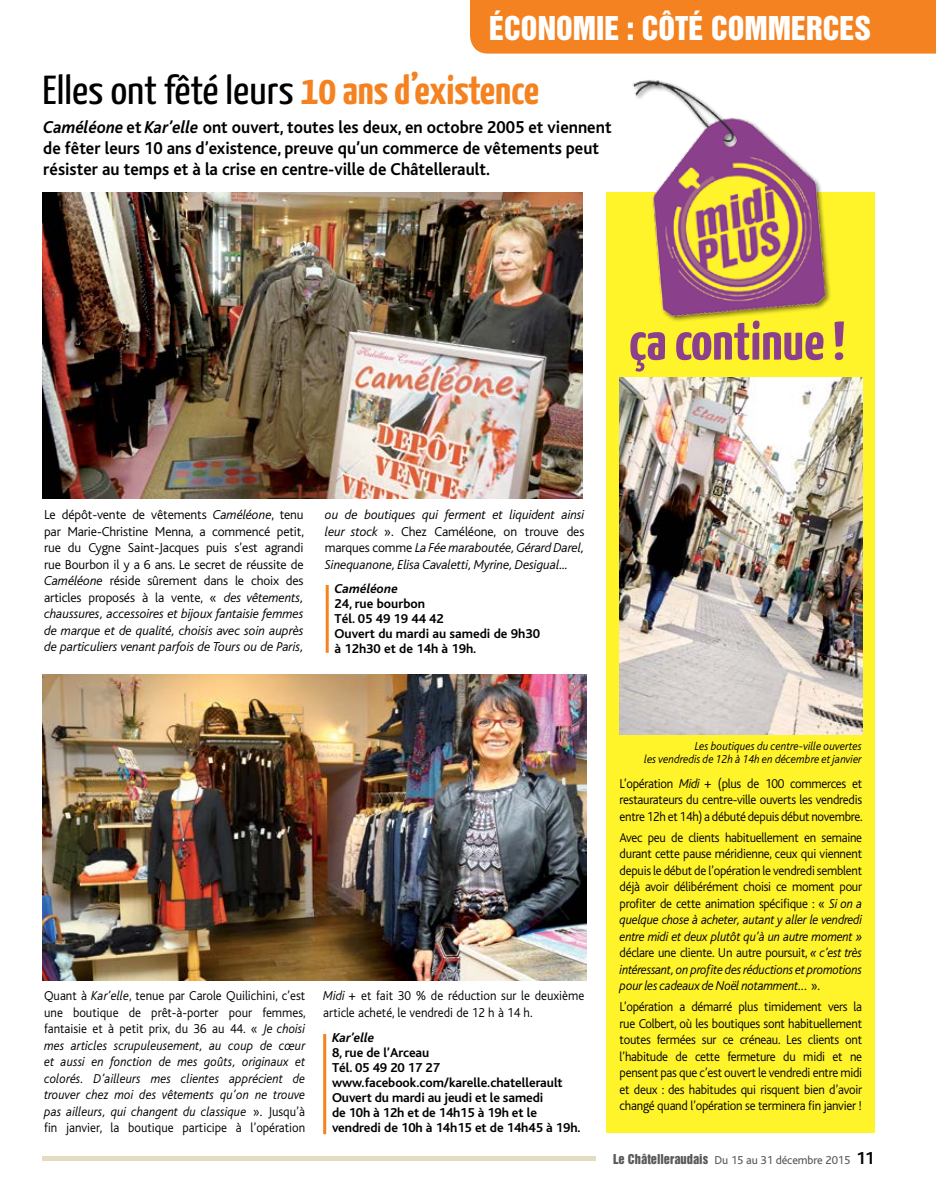
<style>
.page{position:relative;width:936px;height:1191px;background:#fff}
.page>*{position:absolute;margin:0;border:0;box-sizing:border-box;transform-origin:0 0}
.t1{font:700 54px "Yanone Kaffeesatz";color:#8b3f8c;scale:1.1 1}
.t2{font:40.5px "Yanone Kaffeesatz";color:#000;scale:1.1 1}
.t3{font:30px "Helvetica Inserat";color:#fff}
.t4{font:700 18px/21px "Bliss";color:#000;scale:.95 1}
.t5{font:300 13.5px/16.5px "Bliss";letter-spacing:-.02em;color:#000;text-align:justify;scale:.95 1}
.t6{font:italic 300 13.5px/16.5px "Bliss";letter-spacing:-.01em;color:#000;text-align:justify;scale:.95 1}
.t7{font:300 13.5px/16.5px "Bliss";letter-spacing:-.02em;color:#000;text-align:justify}
.t8{font:700 13.5px/15px "Bliss";letter-spacing:-.005em;color:#000}
.t9{font:italic 300 13.5px/16.5px "Bliss";letter-spacing:-.01em;color:#000;text-align:justify}
.t10{font:300 13.5px/16.5px "Bliss";color:#000;scale:.95 1}
.t11{font:italic 700 13.5px "Bliss";color:#000}
.t12{font:italic 300 12px/12.8px "Bliss";color:#000;text-align:right;scale:.95 1}
.t13{font:12px "Bliss";letter-spacing:-.01em;color:#58595b}
.s1{font-weight:700;color:#f58220}
.s2{font-style:italic}
.s3{font-style:normal}
.s4{font-family:"Helvetica Inserat";font-size:12.45px}
.s5{font-weight:700;font-size:18px;color:#000}
</style>
<div class="page">
<div style="left:470px;top:0;width:465px;height:54px;background:#f58220"></div>
<hr style="left:43px;top:1156px;width:552px;height:4px;background:#e4dcc1">
<img style="left:43px;top:192px;width:540px;height:306px">
<img style="left:43px;top:674px;width:543px;height:306px">
<div style="left:606px;top:192px;width:268px;height:940px;background:#fff32a"></div>
<img style="left:632px;top:80px;width:198px;height:241px">
<img style="left:619px;top:377px;width:243px;height:357px">
<hr style="left:326px;top:585px;width:3px;height:68px;background:#f58220">
<hr style="left:323px;top:1034px;width:3px;height:100px;background:#f58220">
<h3 class="t3" style="left:489px;top:10px;width:17px">ÉCONOMIE</h3>
<h3 class="t3" style="left:627px;top:10px;width:31px">: CÔTÉ</h3>
<h3 class="t3" style="left:711px;top:10px;width:19px">COMMERCES</h3>
<h2 class="t2" style="left:43px;top:65px;width:453px">Elles ont fêté leurs <span class="s1">10 ans d’existence</span></h2>
<h3 class="t4" style="left:43px;top:117px;width:599px"><span class="s2">Caméléone</span> et <span class="s2">Kar’elle</span> ont ouvert, toutes les deux, en octobre 2005 et viennent de fêter leurs 10 ans d’existence, preuve qu’un commerce de vêtements peut résister au temps et à la crise en centre-ville de Châtellerault.</h3>
<h1 class="t1" style="left:629px;top:308px;width:198px">ça continue !</h1>
<p class="t7" style="left:44px;top:507px;width:261px">Le dépôt-vente de vêtements <span class="s2">Caméléone</span>, tenu par Marie-Christine Menna, a commencé petit, rue du Cygne Saint-Jacques puis s’est agrandi rue Bourbon il y a 6 ans. Le secret de réussite de <span class="s2">Caméléone</span> réside sûrement dans le choix des articles proposés à la vente, « <span class="s2">des vêtements, chaussures, accessoires et bijoux fantaisie femmes de marque et de qualité, choisis avec soin auprès de particuliers venant parfois de Tours ou de Paris,</span></p>
<p class="t9" style="left:325px;top:507px;width:261px">ou de boutiques qui ferment et liquident ainsi leur stock <span class="s3">». Chez Caméléone, on trouve des marques comme</span> La Fée maraboutée, Gérard Darel, Sinequanone, Elisa Cavaletti, Myrine, Desigual<span class="s3">...</span></p>
<p class="t11" style="left:334px;top:582px;width:65px">Caméléone</p>
<p class="t8" style="left:334px;top:596px;width:207px">24, rue bourbon<br>Tél. 05 49 19 44 42<br>Ouvert du mardi au samedi de 9h30 à 12h30 et de 14h à 19h.</p>
<p class="t12" style="left:644px;top:740px;width:230px">Les boutiques du centre-ville ouvertes<br>les vendredis de 12h à 14h en décembre et janvier</p>
<p class="t6" style="left:44px;top:987px;width:277px"><span class="s3">Quant à</span> Kar’elle<span class="s3">, tenue par Carole Quilichini, c’est une boutique de prêt-à-porter pour femmes, fantaisie et à petit prix, du 36 au 44. «</span> Je choisi mes articles scrupuleusement, au coup de cœur et aussi en fonction de mes goûts, originaux et colorés. D’ailleurs mes clientes apprécient de trouver chez moi des vêtements qu’on ne trouve pas ailleurs, qui changent du classique <span class="s3">». Jusqu’à fin janvier, la boutique participe à l’opération</span></p>
<p class="t10" style="left:323px;top:987px;width:276px"><span class="s2">Midi +</span> et fait 30 % de réduction sur le deuxième article acheté, le vendredi de 12 h à 14 h.</p>
<p class="t11" style="left:332px;top:1031px;width:44px">Kar’elle</p>
<p class="t8" style="left:332px;top:1045px;width:250px">8, rue de l’Arceau<br>Tél. 05 49 20 17 27 www.facebook.com/karelle.chatellerault<br>Ouvert du mardi au jeudi et le samedi<br>de 10h à 12h et de 14h15 à 19h et le vendredi de 10h à 14h15 et de 14h45 à 19h.</p>
<p class="t5" style="left:619px;top:775px;width:257px">L’opération <span class="s2">Midi +</span> (plus de 100 commerces et restaurateurs du centre-ville ouverts les vendredis entre 12h et 14h) a débuté depuis début novembre.</p>
<p class="t5" style="left:619px;top:829px;width:257px">Avec peu de clients habituellement en semaine durant cette pause méridienne, ceux qui viennent depuis le début de l’opération le vendredi semblent déjà avoir délibérément choisi ce moment pour profiter de cette animation spécifique : « <span class="s2">Si on a quelque chose à acheter, autant y aller le vendredi entre midi et deux plutôt qu’à un autre moment » </span>déclare une cliente. Un autre poursuit, <span class="s2">« c’est très intéressant, on profite des réductions et promotions pour les cadeaux de Noël notamment...</span> ».</p>
<p class="t5" style="left:619px;top:998px;width:257px">L’opération a démarré plus timidement vers la rue Colbert, où les boutiques sont habituellement toutes fermées sur ce créneau. Les clients ont l’habitude de cette fermeture du midi et ne pensent pas que c’est ouvert le vendredi entre midi et deux : des habitudes qui risquent bien d’avoir changé quand l’opération se terminera fin janvier !</p>
<p class="t13" style="left:613px;top:1154px;width:263px"><span class="s4">Le Châtelleraudais</span> Du 15 au 31 décembre 2015 <span class="s5">11</span></p>
</div>
